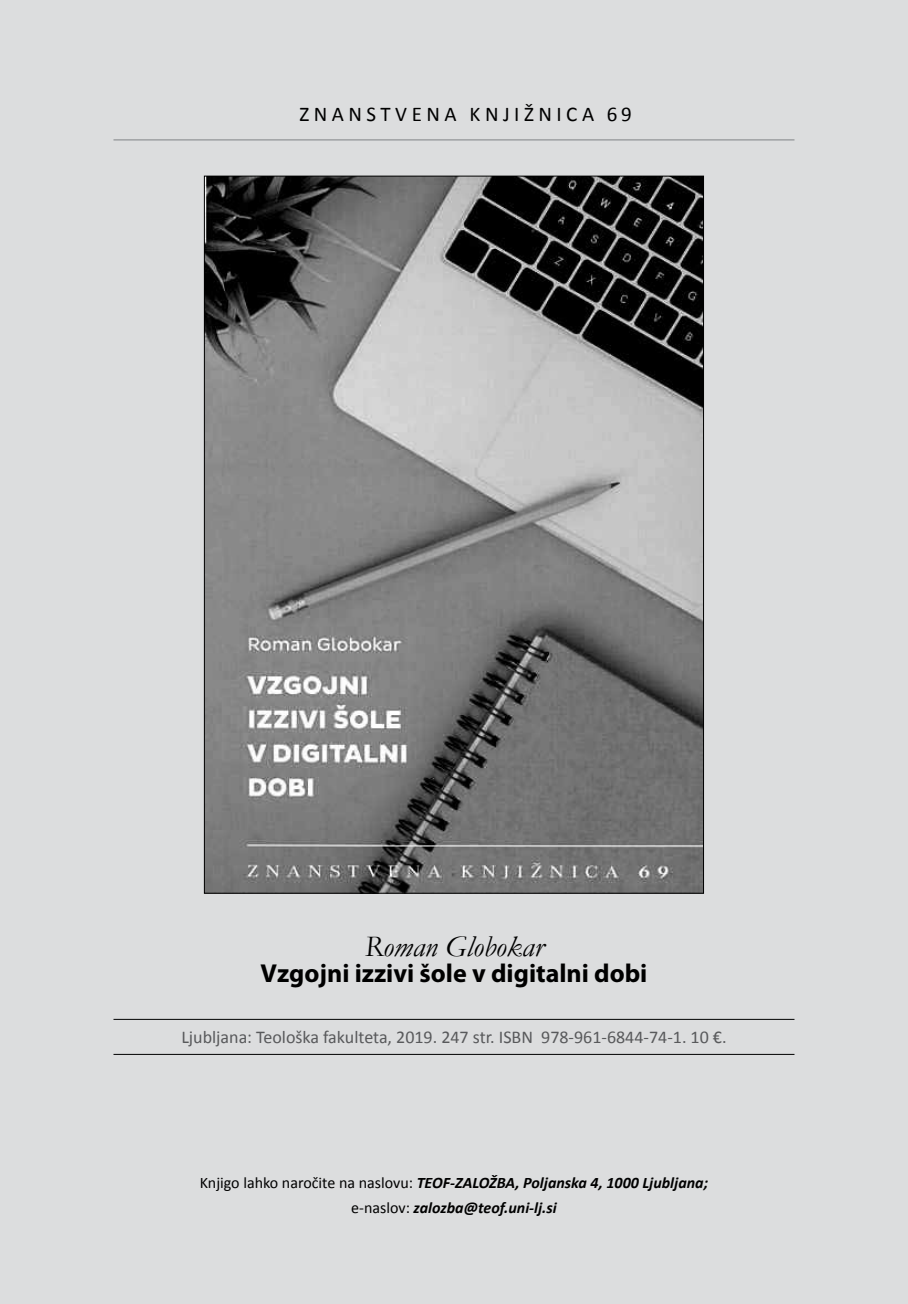
<style>
.page{position:relative;width:908px;height:1304px;background:#fff}
.page>*{position:absolute;margin:0;border:0;box-sizing:border-box;transform-origin:0 0}
.t1{font:italic 30px "Garamond";color:#000}
.t2{font:700 26px "Myriad Pro";color:#000}
.t3{font:21px "Calibri";letter-spacing:.215em;color:#000}
.t4{font:18px "Calibri";color:#58595b}
.t5{font:italic 700 16px/24.8px "Calibri";color:#000;text-align:center}
.s1{font-weight:400;font-style:normal}
</style>
<div class="page">
<div style="left:0;top:0;width:907px;height:1304px;background:#dcddde"></div>
<hr style="left:113px;top:1019px;width:681px;height:1px;background:#000">
<hr style="left:113px;top:1054px;width:681px;height:1px;background:#000">
<img style="left:206px;top:178px;width:495px;height:714px">
<hr style="left:113px;top:139px;width:681px;height:1px;background:#808285">
<h3 class="t3" style="left:299px;top:100px;width:333px">ZNANSTVENA KNJIŽNICA 69</h3>
<h1 class="t1" style="left:364px;top:927px;width:180px">Roman Globokar</h1>
<h2 class="t2" style="left:260px;top:957px;width:388px">Vzgojni izzivi šole v digitalni dobi</h2>
<p class="t4" style="left:181px;top:1025px;width:546px">Ljubljana: Teološka fakulteta, 2019. 247 str. ISBN 978-961-6844-74-1. 10 €.</p>
<p class="t5" style="left:200px;top:1171px;width:509px"><span class="s1">Knjigo lahko naročite na naslovu:</span> TEOF-ZALOŽBA, Poljanska 4, 1000 Ljubljana; <span class="s1">e-naslov:</span> zalozba@teof.uni-lj.si</p>
</div>
